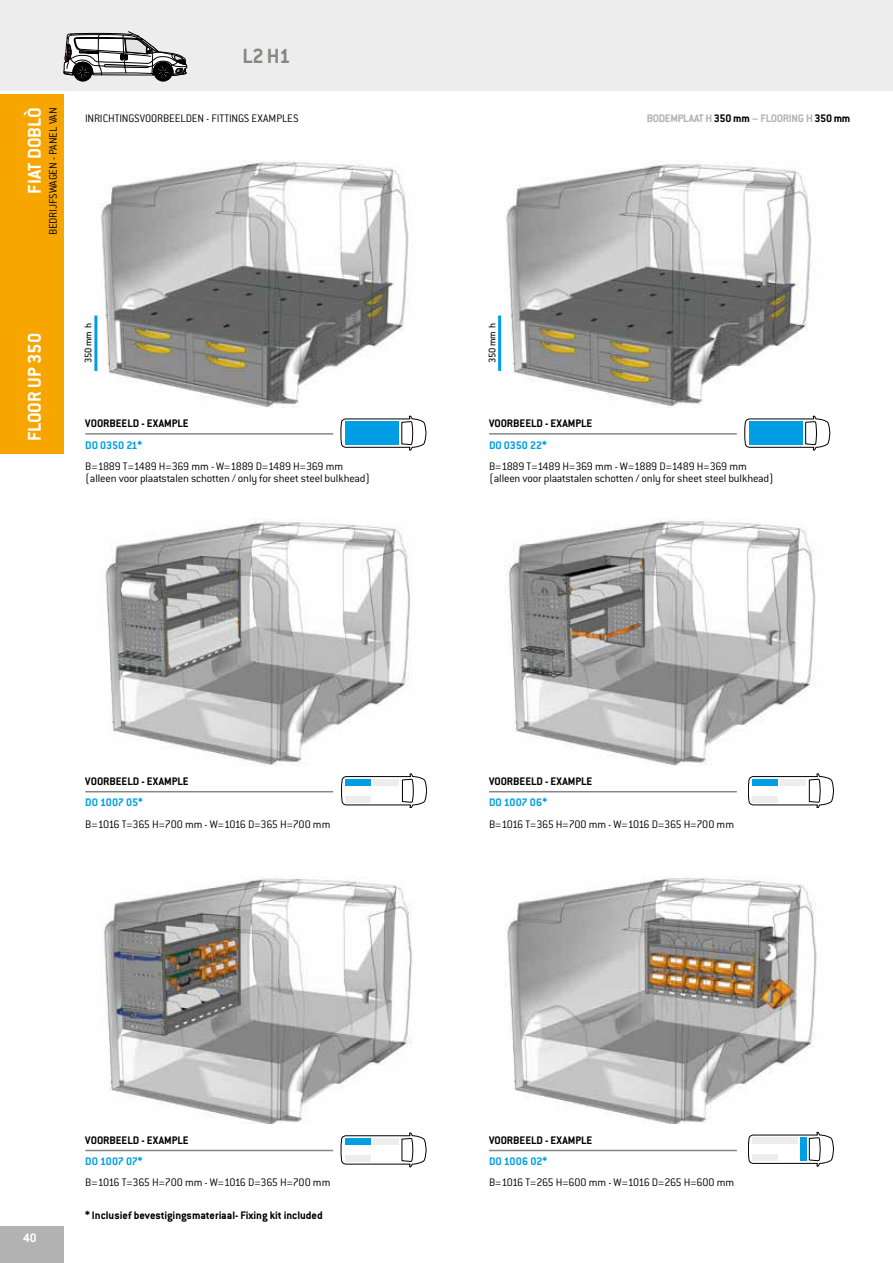
<style>
.page{position:relative;width:893px;height:1263px;background:#fff}
.page>*{position:absolute;margin:0;border:0;box-sizing:border-box;transform-origin:0 0}
.t1{font:700 22.5px "Conduit ITC Pro";color:#878786}
.t2{font:700 20.25px "Conduit ITC Pro";color:#fff}
.t3{font:700 13.5px "Conduit ITC Pro";color:#fff}
.t4{font:700 12px "Conduit ITC Pro";color:#000}
.t5{font:300 12px "Conduit ITC Pro";letter-spacing:-.045em;color:#000}
.t6{font:300 12px "Conduit ITC Pro";letter-spacing:-.025em;color:#000}
.t7{font:300 12px "Conduit ITC Std";letter-spacing:-.015em;color:#000}
.t8{font:700 12px "Conduit ITC Pro";color:#009ee4}
.t9{font:700 12px "Conduit ITC Pro";letter-spacing:-.025em;color:#b2b2b2}
.t10{font:300 12px "Conduit ITC Pro";letter-spacing:-.005em;color:#000}
.t11{font:10.5px "Conduit ITC Std";letter-spacing:-.02em;color:#000}
.s1{color:#000}
</style>
<div class="page">
<div style="left:0;top:0;width:893px;height:90px;background:#ededed"></div>
<div style="left:0;top:1226px;width:64px;height:37px;background:#b2b2b2"></div>
<div style="left:0;top:95px;width:64px;height:359px;background:#f7a600"></div>
<img style="left:97px;top:161px;width:312px;height:246px">
<img style="left:501px;top:163px;width:311px;height:244px">
<img style="left:105px;top:518px;width:306px;height:247px">
<img style="left:505px;top:520px;width:311px;height:245px">
<img style="left:104px;top:877px;width:308px;height:246px">
<img style="left:507px;top:877px;width:310px;height:246px">
<svg style="left:64px;top:31px;width:123px;height:50px"></svg>
<svg style="left:341px;top:416px;width:85px;height:34px"></svg>
<div style="left:345px;top:422px;width:54px;height:23px;background:#009ee4"></div>
<svg style="left:744px;top:416px;width:86px;height:34px"></svg>
<div style="left:749px;top:422px;width:53px;height:23px;background:#009ee4"></div>
<svg style="left:748px;top:1132px;width:86px;height:34px"></svg>
<div style="left:800px;top:1137px;width:6px;height:24px;background:#009ee4"></div>
<div style="left:752px;top:1138px;width:46px;height:6px;background:#ededed"></div>
<div style="left:752px;top:1154px;width:26px;height:7px;background:#ededed"></div>
<svg style="left:341px;top:1133px;width:85px;height:34px"></svg>
<div style="left:345px;top:1138px;width:26px;height:7px;background:#009ee4"></div>
<div style="left:345px;top:1155px;width:26px;height:6px;background:#ededed"></div>
<div style="left:373px;top:1138px;width:26px;height:7px;background:#ededed"></div>
<svg style="left:748px;top:773px;width:86px;height:35px"></svg>
<div style="left:752px;top:779px;width:26px;height:7px;background:#009ee4"></div>
<div style="left:752px;top:796px;width:26px;height:6px;background:#ededed"></div>
<div style="left:780px;top:779px;width:26px;height:7px;background:#ededed"></div>
<svg style="left:341px;top:773px;width:86px;height:35px"></svg>
<div style="left:345px;top:779px;width:26px;height:7px;background:#009ee4"></div>
<div style="left:345px;top:796px;width:26px;height:6px;background:#ededed"></div>
<div style="left:374px;top:779px;width:25px;height:7px;background:#ededed"></div>
<hr style="left:498px;top:315px;width:3px;height:56px;background:#009ee4">
<hr style="left:94px;top:315px;width:3px;height:56px;background:#009ee4">
<hr style="left:489px;top:433px;width:248px;height:2px;background:#878786">
<hr style="left:489px;top:791px;width:248px;height:1px;background:#878786">
<hr style="left:489px;top:1150px;width:248px;height:1px;background:#878786">
<hr style="left:85px;top:433px;width:248px;height:2px;background:#878786">
<hr style="left:85px;top:791px;width:248px;height:1px;background:#878786">
<hr style="left:85px;top:1150px;width:248px;height:1px;background:#878786">
<h1 class="t1" style="left:243px;top:44px;width:50px">L2 H1</h1>
<h2 class="t2" style="left:24px;top:194px;width:88px;rotate:-90deg">FIAT DOBLÒ</h2>
<p class="t10" style="left:48px;top:235px;width:129px;rotate:-90deg">BEDRIJFSWAGEN - PANEL VAN</p>
<p class="t6" style="left:85px;top:114px;width:215px">INRICHTINGSVOORBEELDEN - FITTINGS EXAMPLES</p>
<h2 class="t2" style="left:24px;top:441px;width:110px;rotate:-90deg">FLOOR UP 350</h2>
<p class="t11" style="left:486px;top:363px;width:41px;rotate:-90deg">350 mm h</p>
<p class="t11" style="left:82px;top:363px;width:41px;rotate:-90deg">350 mm h</p>
<p class="t4" style="left:85px;top:417px;width:105px">VOORBEELD - EXAMPLE</p>
<p class="t4" style="left:489px;top:417px;width:105px">VOORBEELD - EXAMPLE</p>
<p class="t8" style="left:85px;top:439px;width:59px">DO 0350 21*</p>
<p class="t8" style="left:489px;top:439px;width:59px">DO 0350 22*</p>
<p class="t9" style="left:647px;top:112px;width:205px">BODEMPLAAT H <span class="s1">350 mm</span> – FLOORING H <span class="s1">350 mm</span></p>
<p class="t6" style="left:85px;top:461px;width:259px">B=1889 T=1489 H=369 mm - W=1889 D=1489 H=369 mm</p>
<p class="t7" style="left:85px;top:473px;width:286px">(alleen voor plaatstalen schotten / only for sheet steel bulkhead)</p>
<p class="t6" style="left:489px;top:461px;width:259px">B=1889 T=1489 H=369 mm - W=1889 D=1489 H=369 mm</p>
<p class="t7" style="left:489px;top:473px;width:286px">(alleen voor plaatstalen schotten / only for sheet steel bulkhead)</p>
<p class="t4" style="left:85px;top:775px;width:105px">VOORBEELD - EXAMPLE</p>
<p class="t4" style="left:489px;top:775px;width:105px">VOORBEELD - EXAMPLE</p>
<p class="t8" style="left:85px;top:796px;width:59px">DO 1007 05*</p>
<p class="t8" style="left:489px;top:796px;width:60px">DO 1007 06*</p>
<p class="t5" style="left:85px;top:819px;width:247px">B=1016 T=365 H=700 mm - W=1016 D=365 H=700 mm</p>
<p class="t5" style="left:489px;top:819px;width:247px">B=1016 T=365 H=700 mm - W=1016 D=365 H=700 mm</p>
<p class="t3" style="left:23px;top:1230px;width:15px">40</p>
<p class="t4" style="left:85px;top:1134px;width:105px">VOORBEELD - EXAMPLE</p>
<p class="t8" style="left:85px;top:1155px;width:59px">DO 1007 07*</p>
<p class="t5" style="left:85px;top:1178px;width:247px">B=1016 T=365 H=700 mm - W=1016 D=365 H=700 mm</p>
<p class="t4" style="left:85px;top:1209px;width:239px">* Inclusief bevestigingsmateriaal- Fixing kit included</p>
<p class="t4" style="left:489px;top:1134px;width:105px">VOORBEELD - EXAMPLE</p>
<p class="t8" style="left:489px;top:1155px;width:60px">DO 1006 02*</p>
<p class="t5" style="left:489px;top:1178px;width:247px">B=1016 T=265 H=600 mm - W=1016 D=265 H=600 mm</p>
</div>
